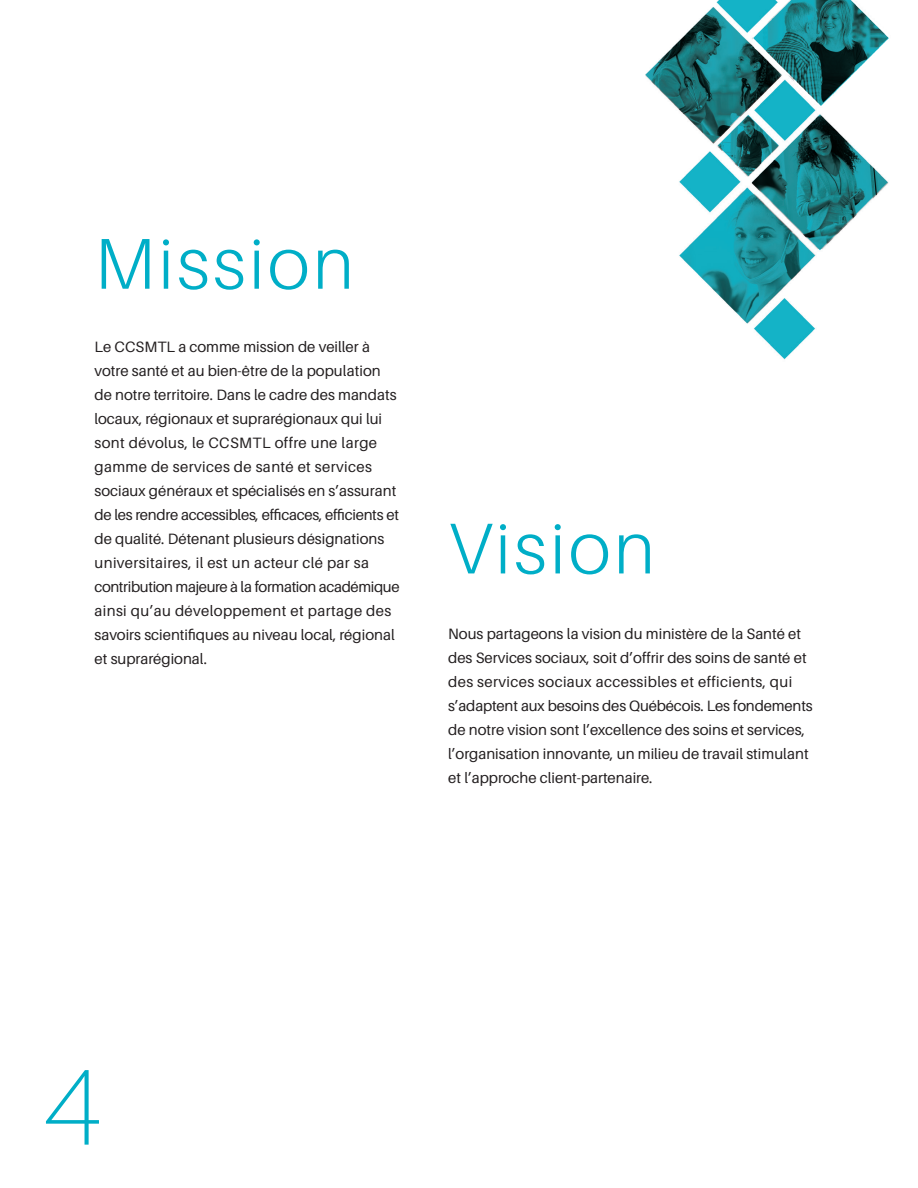
<style>
.page{position:relative;width:918px;height:1188px;background:#fff}
.page>*{position:absolute;margin:0;border:0;box-sizing:border-box;transform-origin:0 0}
.t1{font:100 108px "Aileron";color:#00aec7}
.t2{font:300 72px "Aileron";letter-spacing:.05em;color:#00aec7}
.t3{font:15px/24px "Aileron";color:#231f20}
</style>
<div class="page">
<img style="left:646px;top:0;width:243px;height:360px">
<p class="t2" style="left:94px;top:224px;width:261px">Mission</p>
<p class="t3" style="left:94px;top:335px;width:307px">Le CCSMTL a comme mission de veiller à votre santé et au bien-être de la population de notre territoire. Dans le cadre des mandats locaux, régionaux et suprarégionaux qui lui sont dévolus, le CCSMTL offre une large gamme de services de santé et services sociaux généraux et spécialisés en s’assurant de les rendre accessibles, efficaces, efficients et de qualité. Détenant plusieurs désignations universitaires, il est un acteur clé par sa contribution majeure à la formation académique ainsi qu’au développement et partage des savoirs scientifiques au niveau local, régional et suprarégional.</p>
<p class="t2" style="left:448px;top:509px;width:208px">Vision</p>
<p class="t3" style="left:448px;top:622px;width:366px">Nous partageons la vision du ministère de la Santé et des Services sociaux, soit d’offrir des soins de santé et des services sociaux accessibles et efficients, qui s’adaptent aux besoins des Québécois. Les fondements de notre vision sont l’excellence des soins et services, l’organisation innovante, un milieu de travail stimulant et l’approche client-partenaire.</p>
<h1 class="t1" style="left:43px;top:1048px;width:60px">4</h1>
</div>
